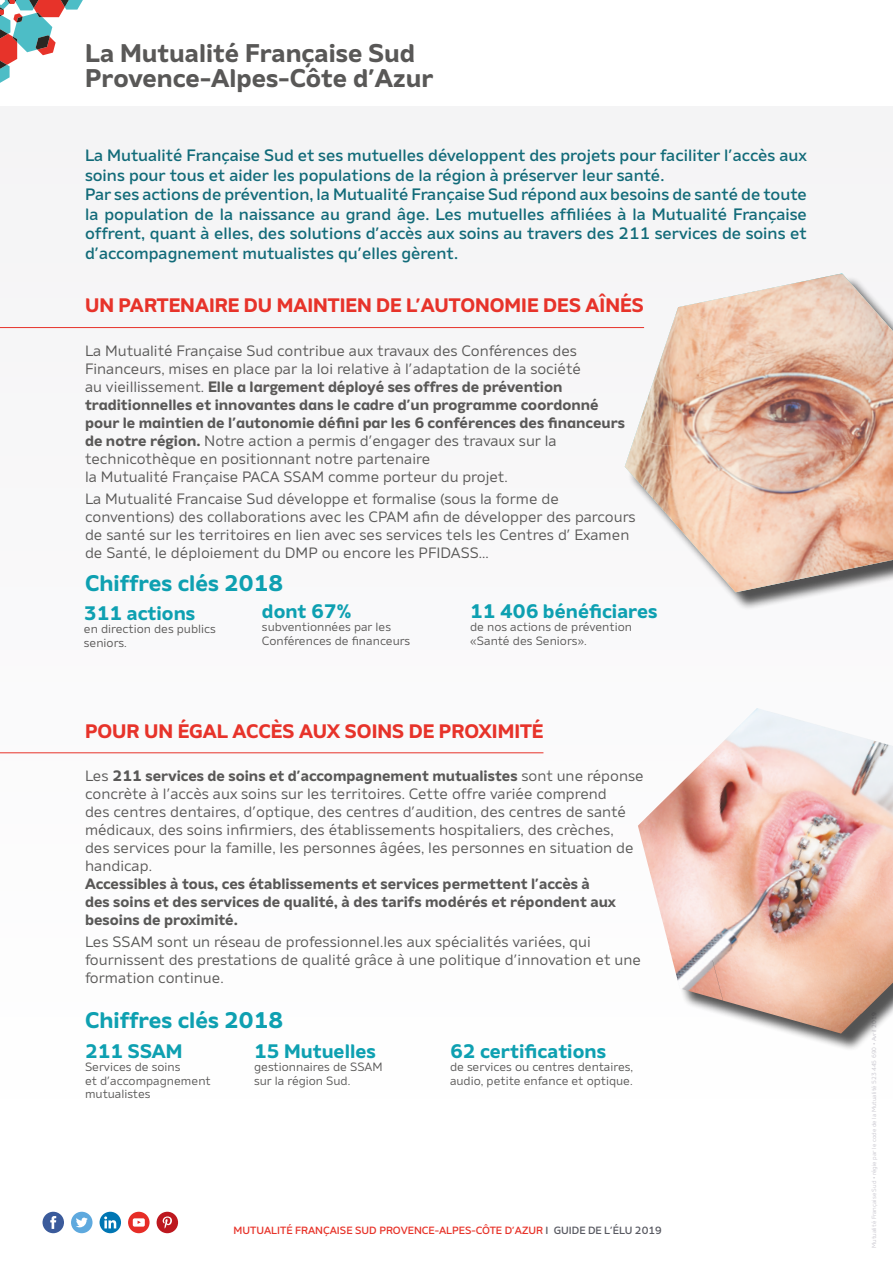
<style>
.page{position:relative;width:893px;height:1263px;background:#fff}
.page>*{position:absolute;margin:0;border:0;box-sizing:border-box;transform-origin:0 0}
.t1{font:700 25.5px/25.5px "Amino";color:#595857}
.t2{font:700 22.5px "Amino";color:#0ea0b1}
.t3{font:700 19.5px "Amino";color:#e7332a}
.t4{font:700 19.5px "Amino";color:#0ea0b1}
.t5{font:500 16.5px/19.5px "Amino";color:#126b79}
.t6{font:15px/18px "Amino";color:#595857}
.t7{font:700 15px/18px "Amino Alt";color:#595857}
.t8{font:700 15px/18px "Amino";color:#595857}
.t9{font:12px/13.5px "Amino";color:#595857}
.t10{font:500 10.5px "Amino";color:#e7332a}
.t11{font:6px "Amino";color:#c9c7cf}
.s1{font-family:"Amino";font-weight:400}
.s2{font-family:"Amino Alt";font-weight:700}
.s3{font-weight:700}
.s4{color:#585961}
</style>
<div class="page">
<svg style="left:0;top:0;width:83px;height:83px"></svg>
<div style="left:128px;top:1212px;width:22px;height:21px;background:#e62d27;border-radius:50%"></div>
<svg style="left:133px;top:1218px;width:12px;height:8px"></svg>
<div style="left:71px;top:1212px;width:22px;height:21px;background:#5ea9de;border-radius:50%"></div>
<svg style="left:76px;top:1217px;width:12px;height:10px"></svg>
<div style="left:157px;top:1212px;width:21px;height:21px;background:#bd181f;border-radius:50%"></div>
<svg style="left:163px;top:1216px;width:9px;height:12px"></svg>
<div style="left:100px;top:1212px;width:21px;height:21px;background:#0076b3;border-radius:50%"></div>
<svg style="left:104px;top:1216px;width:12px;height:12px"></svg>
<div style="left:43px;top:1212px;width:21px;height:21px;background:#3b5b9b;border-radius:50%"></div>
<svg style="left:50px;top:1216px;width:6px;height:13px"></svg>
<div style="left:0;top:106px;width:893px;height:992px;background:#f9f9fa"></div>
<hr style="left:0;top:327px;width:644px;height:1px;background:#e7332a">
<hr style="left:0;top:752px;width:543px;height:1px;background:#e7332a">
<div style="left:628px;top:276px;width:265px;height:335px;background:#000;opacity:.75"></div>
<img style="left:625px;top:274px;width:268px;height:318px">
<div style="left:640px;top:710px;width:253px;height:341px;background:#000;opacity:.75"></div>
<img style="left:638px;top:708px;width:255px;height:325px">
<h1 class="t1" style="left:85px;top:39px;width:350px">La Mutualité Française Sud<br>Provence-Alpes-Côte d’Azur</h1>
<p class="t5" style="left:85px;top:145px;width:723px">La Mutualité Française Sud et ses mutuelles développent des projets pour faciliter l’accès aux soins pour tous et aider les populations de la région à préserver leur santé.<br>Par ses actions de prévention, la Mutualité Française Sud répond aux besoins de santé de toute la population de la naissance au grand âge. Les mutuelles affiliées à la Mutualité Française offrent, quant à elles, des solutions d’accès aux soins au travers des 211 services de soins et d’accompagnement mutualistes qu’elles gèrent.</p>
<h3 class="t3" style="left:85px;top:293px;width:561px">UN PARTENAIRE DU MAINTIEN DE L’AUTONOMIE DES AÎNÉS</h3>
<p class="t6" style="left:85px;top:341px;width:497px">La Mutualité Française Sud contribue aux travaux des Conférences des<br>Financeurs, mises en place par la loi relative à l’adaptation de la société</p>
<p class="t7" style="left:85px;top:377px;width:541px"><span class="s1">au vieillissement.</span> Elle a largement déployé ses offres de prévention traditionnelles et innovantes dans le cadre d’un programme coordonné pour le maintien de l’autonomie défini par les 6 conférences des financeurs</p>
<p class="t6" style="left:85px;top:431px;width:473px"><span class="s2">de notre région.</span> Notre action a permis d’engager des travaux sur la technicothèque en positionnant notre partenaire<br>la Mutualité Française PACA SSAM comme porteur du projet.</p>
<p class="t6" style="left:85px;top:489px;width:552px">La Mutualité Francaise Sud développe et formalise (sous la forme de conventions) des collaborations avec les CPAM afin de développer des parcours de santé sur les territoires en lien avec ses services tels les Centres d’ Examen de Santé, le déploiement du DMP ou encore les PFIDASS...</p>
<h2 class="t2" style="left:85px;top:569px;width:200px">Chiffres clés 2018</h2>
<h3 class="t4" style="left:84px;top:600px;width:113px">311 actions</h3>
<p class="t9" style="left:84px;top:622px;width:134px">en direction des publics seniors.</p>
<h3 class="t4" style="left:262px;top:599px;width:91px">dont 67%</h3>
<p class="t9" style="left:262px;top:620px;width:150px">subventionnées par les<br>Conférences de financeurs</p>
<h3 class="t4" style="left:470px;top:599px;width:189px">11 406 bénéficiares</h3>
<p class="t9" style="left:470px;top:620px;width:163px">de nos actions de prévention «Santé des Seniors».</p>
<h3 class="t3" style="left:85px;top:718px;width:460px">POUR UN ÉGAL ACCÈS AUX SOINS DE PROXIMITÉ</h3>
<p class="t6" style="left:85px;top:766px;width:560px">Les <span class="s3">211 services de soins et d’accompagnement mutualistes</span> sont une réponse concrète à l’accès aux soins sur les territoires. Cette offre variée comprend<br>des centres dentaires, d’optique, des centres d’audition, des centres de santé médicaux, des soins infirmiers, des établissements hospitaliers, des crèches,<br>des services pour la famille, les personnes âgées, les personnes en situation de handicap.</p>
<p class="t8" style="left:85px;top:874px;width:532px">Accessibles à tous, ces établissements et services permettent l’accès à des soins et des services de qualité, à des tarifs modérés et répondent aux besoins de proximité.</p>
<p class="t6" style="left:85px;top:933px;width:557px">Les SSAM sont un réseau de professionnel.les aux spécialités variées, qui fournissent des prestations de qualité grâce à une politique d’innovation et une formation continue.</p>
<h2 class="t2" style="left:85px;top:1006px;width:200px">Chiffres clés 2018</h2>
<h3 class="t4" style="left:85px;top:1038px;width:99px">211 SSAM</h3>
<p class="t9" style="left:85px;top:1060px;width:127px">Services de soins<br>et d’accompagnement mutualistes</p>
<h3 class="t4" style="left:254px;top:1038px;width:123px">15 Mutuelles</h3>
<p class="t9" style="left:254px;top:1060px;width:130px">gestionnaires de SSAM sur la région Sud.</p>
<h3 class="t4" style="left:450px;top:1038px;width:158px">62 certifications</h3>
<p class="t9" style="left:450px;top:1060px;width:185px">de services ou centres dentaires, audio, petite enfance et optique.</p>
<p class="t10" style="left:234px;top:1224px;width:430px">MUTUALITÉ FRANÇAISE SUD PROVENCE-ALPES-CÔTE D’AZUR <span class="s4">I GUIDE DE L’ÉLU 2019</span></p>
<p class="t11" style="left:870px;top:1248px;width:237px;rotate:-90deg">Mutualité Française Sud • régie par le code de la Mutualité 523 445 690 • Avril 2019</p>
</div>
